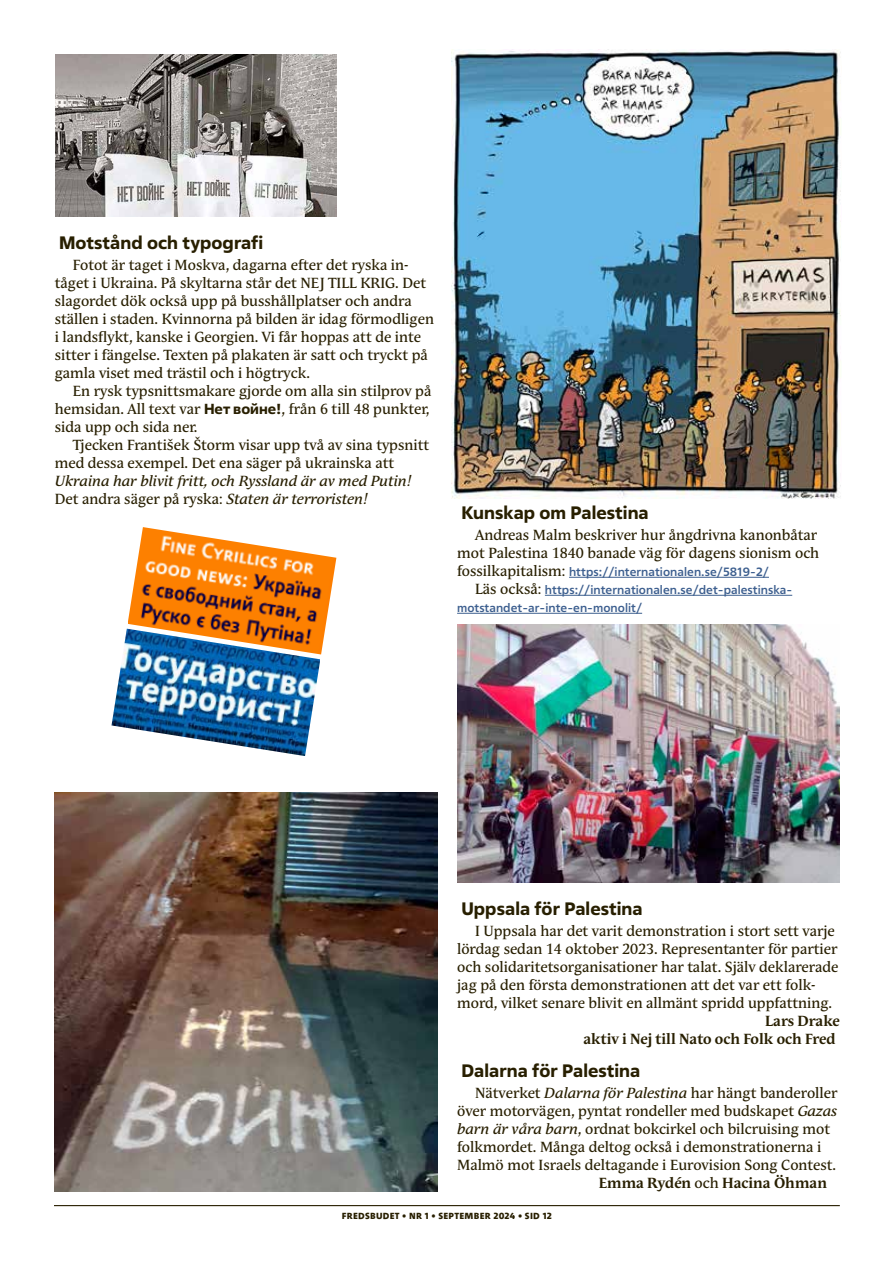
<style>
.page{position:relative;width:893px;height:1263px;background:#fff}
.page>*{position:absolute;margin:0;border:0;box-sizing:border-box;transform-origin:0 0}
.t1{font:700 18px "Fact";letter-spacing:.005em;color:#281f00}
.t2{font:14.55px/18px "Andulka Text Pro";color:#281f00}
.t3{font:italic 14.55px/18px "Andulka Text Pro";color:#281f00}
.t4{font:700 14.55px/18px "Andulka Text Pro";color:#281f00;text-align:right}
.t5{font:500 12px "Fact";letter-spacing:.005em;color:#3d5f8f}
.t6{font:800 9px "Between 3";letter-spacing:.03em;color:#281f00}
.s1{font-family:"Fact";font-weight:700}
.s2{font-style:normal}
.s3{font-family:"Andulka Text Pro";font-weight:400;font-size:14.55px;color:#281f00}
.s4{font-style:italic}
.s5{font-weight:400}
</style>
<div class="page">
<hr style="left:54px;top:1205px;width:786px;height:1px;background:#281f00">
<img style="left:54px;top:792px;width:384px;height:400px">
<img style="left:128px;top:527px;width:208px;height:127px">
<img style="left:111px;top:629px;width:209px;height:127px">
<img style="left:56px;top:54px;width:280px;height:162px">
<img style="left:452px;top:50px;width:389px;height:448px">
<hr style="left:569px;top:577px;width:200px;height:1px;background:#3d5f8f">
<hr style="left:545px;top:595px;width:247px;height:1px;background:#3d5f8f">
<hr style="left:457px;top:613px;width:185px;height:1px;background:#3d5f8f">
<img style="left:458px;top:625px;width:382px;height:257px">
<p class="t1" style="left:59px;top:231px;width:206px">Motstånd och typografi</p>
<p class="t2" style="left:55px;top:256px;width:381px;text-indent:18px">Fotot är taget i Moskva, dagarna efter det ryska in&shy;tåget i Ukraina. På skyltarna står det NEJ TILL KRIG. Det slagordet dök också upp på busshållplatser och andra ställen i staden. Kvinnorna på bilden är idag förmodligen i landsflykt, kanske i Georgien. Vi får hoppas att de inte sitter i fängelse. Texten på plakaten är satt och tryckt på gamla viset med trästil och i högtryck.</p>
<p class="t2" style="left:55px;top:382px;width:378px;text-indent:18px">En rysk typsnittsmakare gjorde om alla sin stilprov på hemsidan. All text var <span class="s1">Нет войне!</span>, från 6 till 48 punkter, sida upp och sida ner.</p>
<p class="t2" style="left:55px;top:436px;width:376px;text-indent:18px">Tjecken František Štorm visar upp två av sina typsnitt med dessa exempel. Det ena säger på ukrainska att</p>
<p class="t3" style="left:55px;top:472px;width:358px">Ukraina har blivit fritt, och Ryssland är av med Putin!<br><span class="s2">Det andra säger på ryska:</span> Staten är terroristen!</p>
<p class="t1" style="left:461px;top:501px;width:189px">Kunskap om Palestina</p>
<p class="t2" style="left:457px;top:526px;width:364px;text-align:right">Andreas Malm beskriver hur ångdrivna kanonbåtar mot Palestina 1840 banade väg för dagens sionism och</p>
<p class="t5" style="left:457px;top:564px;width:313px"><span class="s3">fossilkapitalism:</span> https://internationalen.se/5819-2/</p>
<p class="t5" style="left:475px;top:582px;width:319px"><span class="s3">Läs också:</span> https://internationalen.se/det-palestinska-</p>
<p class="t5" style="left:457px;top:600px;width:187px">motstandet-ar-inte-en-monolit/</p>
<p class="t1" style="left:461px;top:897px;width:183px">Uppsala för Palestina</p>
<p class="t2" style="left:457px;top:922px;width:383px;text-indent:18px">I Uppsala har det varit demonstration i stort sett varje lördag sedan 14 oktober 2023. Representanter för partier och solidaritetsorganisationer har talat. Själv deklarerade jag på den första demonstrationen att det var ett folk&shy;mord, vilket senare blivit en allmänt spridd uppfattning.</p>
<p class="t4" style="left:583px;top:1012px;width:258px">Lars Drake<br>aktiv i Nej till Nato och Folk och Fred</p>
<p class="t1" style="left:461px;top:1059px;width:180px">Dalarna för Palestina</p>
<p class="t2" style="left:475px;top:1084px;width:364px">Nätverket <span class="s4">Dalarna för Palestina</span> har hängt banderoller</p>
<p class="t2" style="left:457px;top:1102px;width:381px">över motorvägen, pyntat rondeller med budskapet <span class="s4">Gazas</span></p>
<p class="t2" style="left:457px;top:1120px;width:374px"><span class="s4">barn är våra barn</span>, ordnat bokcirkel och bilcruising mot</p>
<p class="t2" style="left:457px;top:1138px;width:366px">folkmordet. Många deltog också i demonstrationerna i</p>
<p class="t2" style="left:457px;top:1156px;width:381px">Malmö mot Israels deltagande i Eurovision Song Contest.</p>
<p class="t4" style="left:599px;top:1174px;width:230px">Emma Rydén <span class="s5">och</span> Hacina Öhman</p>
<p class="t6" style="left:342px;top:1210px;width:211px">FREDSBUDET • NR 1 • SEPTEMBER 2024 • SID 12</p>
</div>
